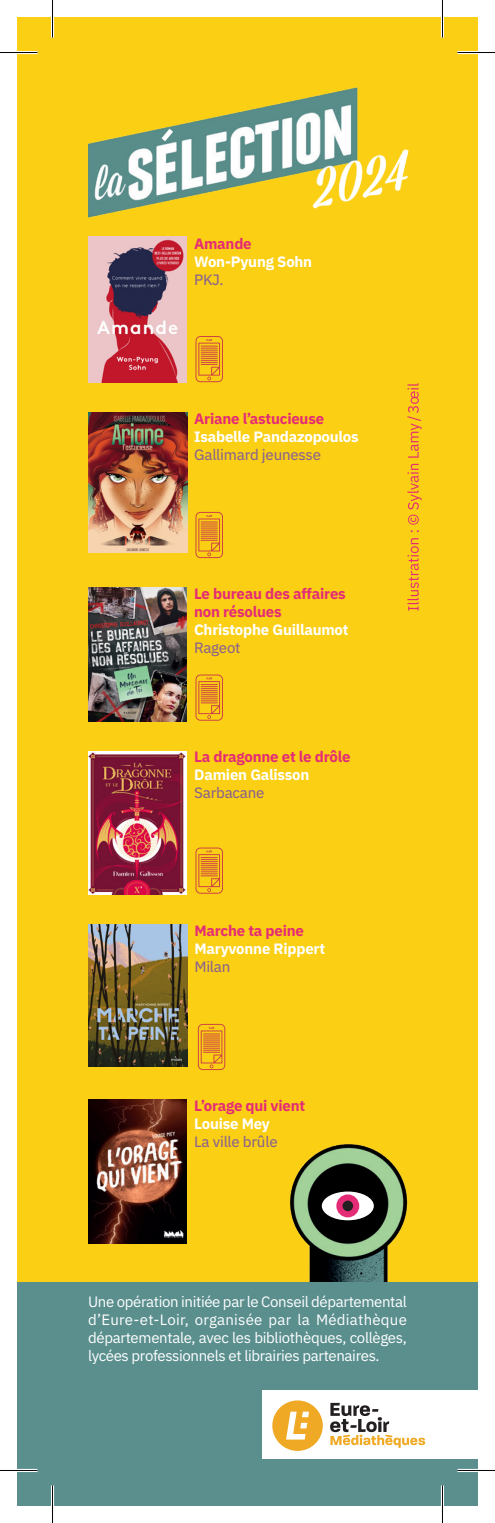
<style>
.page{position:relative;width:495px;height:1523px;background:#fff}
.page>*{position:absolute;margin:0;border:0;box-sizing:border-box;transform-origin:0 0}
.t1{font:15px/18px "IBM Plex Sans";letter-spacing:-.025em;color:#fff;text-align:justify}
.t2{font:700 15px "IBM Plex Sans";letter-spacing:-.015em;color:#e42c76}
.t3{font:700 15px "IBM Plex Sans";letter-spacing:-.015em;color:#fff}
.t4{font:15px "IBM Plex Sans Text";letter-spacing:-.015em;color:#8a648c}
.t5{font:15px "IBM Plex Sans Text";letter-spacing:-.015em;color:#89658c}
</style>
<div class="page">
<div style="left:17px;top:17px;width:461px;height:1488px;background:#fbcf14"></div>
<img style="left:290px;top:1144px;width:118px;height:138px">
<div style="left:322px;top:1191px;width:52px;height:29px;background:#fff;border-radius:50%"></div>
<div style="left:339px;top:1197px;width:17px;height:17px;background:#231f20;border-radius:50%"></div>
<div style="left:336px;top:1194px;width:23px;height:23px;border:6px solid #e42c76;border-radius:50%"></div>
<img style="left:88px;top:87px;width:321px;height:131px">
<img style="left:88px;top:924px;width:99px;height:142px">
<img style="left:88px;top:751px;width:98px;height:143px">
<img style="left:88px;top:412px;width:99px;height:140px">
<img style="left:88px;top:237px;width:99px;height:146px">
<img style="left:88px;top:587px;width:99px;height:134px">
<img style="left:88px;top:1099px;width:99px;height:144px">
<div style="left:17px;top:1282px;width:461px;height:223px;background:#5a8f8e"></div>
<svg style="left:195px;top:847px;width:28px;height:46px"></svg>
<svg style="left:195px;top:674px;width:28px;height:46px"></svg>
<svg style="left:195px;top:512px;width:28px;height:46px"></svg>
<svg style="left:195px;top:336px;width:28px;height:46px"></svg>
<svg style="left:198px;top:1023px;width:27px;height:47px"></svg>
<div style="left:262px;top:1390px;width:216px;height:68px;background:#fff"></div>
<svg style="left:272px;top:1400px;width:51px;height:50px"></svg>
<svg style="left:330px;top:1402px;width:95px;height:45px"></svg>
<svg style="left:407px;top:383px;width:14px;height:227px"></svg>
<svg style="left:161px;top:129px;width:12px;height:12px"></svg>
<hr style="left:0;top:51px;width:38px;height:3px;background:#fff">
<hr style="left:457px;top:51px;width:38px;height:3px;background:#fff">
<hr style="left:0;top:1468px;width:38px;height:3px;background:#fff">
<hr style="left:457px;top:1468px;width:38px;height:3px;background:#fff">
<hr style="left:51px;top:0;width:3px;height:37px;background:#fff">
<hr style="left:51px;top:1485px;width:3px;height:37px;background:#fff">
<hr style="left:441px;top:0;width:3px;height:37px;background:#fff">
<hr style="left:441px;top:1485px;width:3px;height:37px;background:#fff">
<hr style="left:0;top:52px;width:38px;height:1px;background:#000">
<hr style="left:457px;top:52px;width:38px;height:1px;background:#000">
<hr style="left:0;top:1469px;width:38px;height:1px;background:#000">
<hr style="left:457px;top:1469px;width:38px;height:1px;background:#000">
<hr style="left:52px;top:0;width:1px;height:37px;background:#000">
<hr style="left:52px;top:1485px;width:1px;height:37px;background:#000">
<hr style="left:442px;top:0;width:1px;height:37px;background:#000">
<hr style="left:442px;top:1485px;width:1px;height:37px;background:#000">
<p class="t2" style="left:194px;top:231px;width:59px">Amande</p>
<p class="t3" style="left:194px;top:249px;width:120px">Won-Pyung Sohn</p>
<p class="t5" style="left:194px;top:268px;width:31px">PKJ.</p>
<p class="t2" style="left:194px;top:406px;width:131px">Ariane l’astucieuse</p>
<p class="t3" style="left:194px;top:424px;width:166px">Isabelle Pandazopoulos</p>
<p class="t5" style="left:194px;top:443px;width:128px">Gallimard jeunesse</p>
<p class="t2" style="left:194px;top:581px;width:153px">Le bureau des affaires</p>
<p class="t2" style="left:194px;top:599px;width:89px">non résolues</p>
<p class="t3" style="left:194px;top:617px;width:156px">Christophe Guillaumot</p>
<p class="t4" style="left:194px;top:636px;width:48px">Rageot</p>
<p class="t2" style="left:194px;top:745px;width:158px">La dragonne et le drôle</p>
<p class="t3" style="left:194px;top:763px;width:117px">Damien Galisson</p>
<p class="t4" style="left:194px;top:781px;width:72px">Sarbacane</p>
<p class="t2" style="left:194px;top:918px;width:111px">Marche ta peine</p>
<p class="t3" style="left:194px;top:936px;width:132px">Maryvonne Rippert</p>
<p class="t4" style="left:194px;top:955px;width:38px">Milan</p>
<p class="t2" style="left:194px;top:1093px;width:113px">L’orage qui vient</p>
<p class="t3" style="left:194px;top:1111px;width:77px">Louise Mey</p>
<p class="t4" style="left:194px;top:1130px;width:85px">La ville brûle</p>
<p class="t1" style="left:88px;top:1290px;width:320px">Une opération initiée par le Conseil départemental</p>
<p class="t1" style="left:88px;top:1308px;width:320px">d’Eure-et-Loir, organisée par la Médiathèque départementale, avec les bibliothèques, collèges, lycées professionnels et librairies partenaires.</p>
</div>
